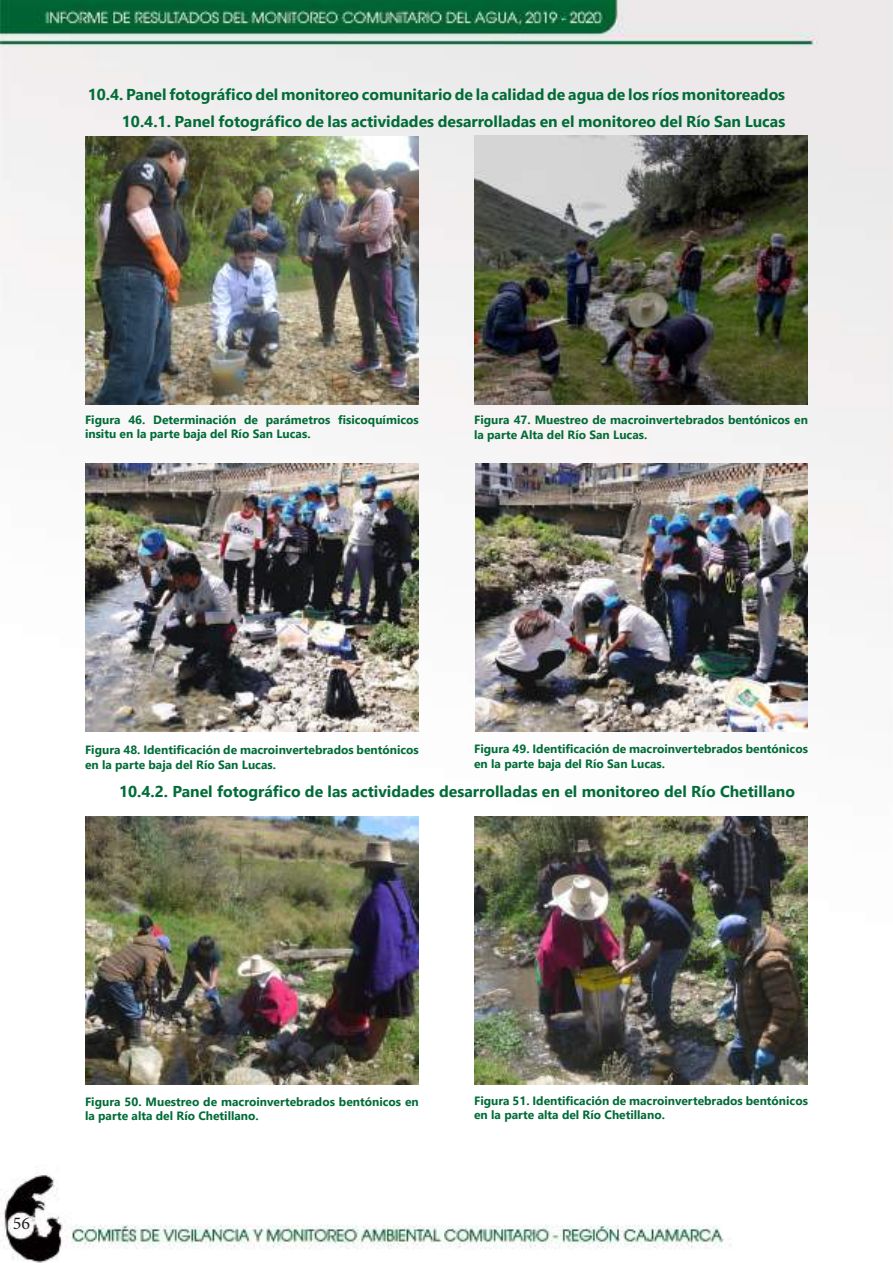
<style>
.page{position:relative;width:893px;height:1263px;background:#fff}
.page>*{position:absolute;margin:0;border:0;box-sizing:border-box;transform-origin:0 0}
.t1{font:18px "Minion Pro";color:#241f1f}
.t2{font:700 15.75px/27.5px "Segoe UI";color:#026c38;text-align:right}
.t3{font:700 12px/14.4px "Segoe UI";color:#026c38}
</style>
<div class="page">
<img style="left:0;top:0;width:893px;height:1263px">
<img style="left:86px;top:137px;width:332px;height:268px">
<img style="left:475px;top:135px;width:332px;height:270px">
<img style="left:86px;top:463px;width:332px;height:268px">
<img style="left:475px;top:463px;width:332px;height:268px">
<img style="left:86px;top:817px;width:332px;height:268px">
<img style="left:475px;top:817px;width:332px;height:268px">
<h2 class="t2" style="left:88px;top:79px;width:699px">10.4. Panel fotográfico del monitoreo comunitario de la calidad de agua de los ríos monitoreados<br>10.4.1. Panel fotográfico de las actividades desarrolladas en el monitoreo del Río San Lucas</h2>
<p class="t3" style="left:85px;top:411px;width:335px">Figura 46. Determinación de parámetros fisicoquímicos insitu en la parte baja del Río San Lucas.</p>
<p class="t3" style="left:474px;top:412px;width:335px">Figura 47. Muestreo de macroinvertebrados bentónicos en la parte Alta del Río San Lucas.</p>
<p class="t3" style="left:85px;top:742px;width:335px">Figura 48. Identificación de macroinvertebrados bentónicos en la parte baja del Río San Lucas.</p>
<p class="t3" style="left:474px;top:741px;width:335px">Figura 49. Identificación de macroinvertebrados bentónicos en la parte baja del Río San Lucas.</p>
<h2 class="t2" style="left:119px;top:777px;width:677px">10.4.2. Panel fotográfico de las actividades desarrolladas en el monitoreo del Río Chetillano</h2>
<h1 class="t1" style="left:13px;top:1211px;width:19px">56</h1>
<p class="t3" style="left:85px;top:1093px;width:335px">Figura 50. Muestreo de macroinvertebrados bentónicos en la parte alta del Río Chetillano.</p>
<p class="t3" style="left:474px;top:1092px;width:335px">Figura 51. Identificación de macroinvertebrados bentónicos en la parte alta del Río Chetillano.</p>
</div>
